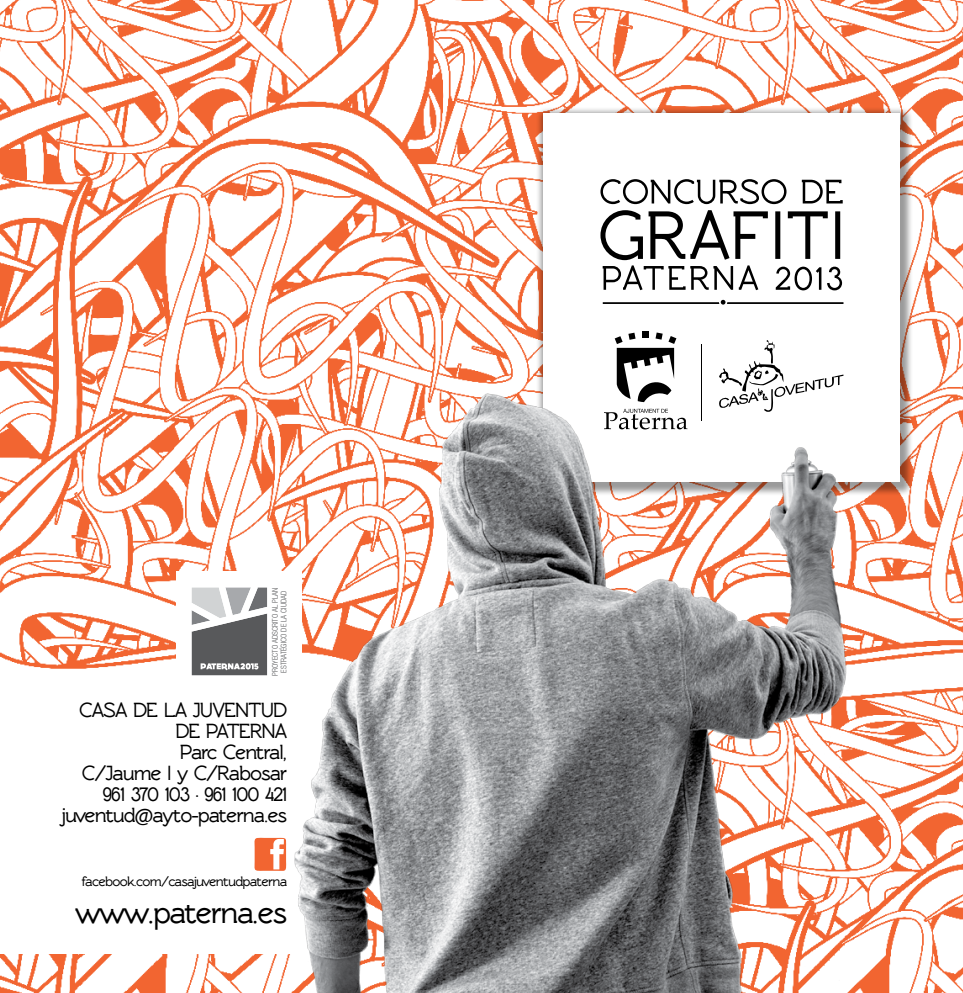
<style>
.page{position:relative;width:963px;height:993px;background:#fff}
.page>*{position:absolute;margin:0;border:0;box-sizing:border-box;transform-origin:0 0}
.t1{font:700 31.5px "Rawengulk";letter-spacing:-.05em;color:#000}
.t2{font:700 21px/21px "Rawengulk";letter-spacing:-.05em;color:#000;text-align:right}
.t3{font:700 14px "Rawengulk";letter-spacing:-.05em;color:#000}
.t4{font:300 condensed 7.88px/8.4px "Helvetica Neue LT Pro";color:#58595b;text-align:center}
</style>
<div class="page">
<img style="left:0;top:0;width:962px;height:992px">
<div style="left:535px;top:107px;width:378px;height:389px;background:#000;opacity:.4"></div>
<div style="left:543px;top:113px;width:356px;height:368px;background:#fff"></div>
<svg style="left:600px;top:179px;width:242px;height:25px"></svg>
<svg style="left:600px;top:210px;width:242px;height:80px"></svg>
<hr style="left:602px;top:302px;width:241px;height:2px;background:#000">
<div style="left:719px;top:299px;width:7px;height:6px;background:#000;border-radius:50%"></div>
<div style="left:719px;top:298px;width:8px;height:8px;border:2px solid #fff;border-radius:50%"></div>
<svg style="left:719px;top:340px;width:124px;height:52px"></svg>
<svg style="left:614px;top:331px;width:62px;height:61px"></svg>
<hr style="left:701px;top:344px;width:1px;height:76px;background:#000">
<div style="left:0;top:671px;width:352px;height:281px;background:#fff"></div>
<img style="left:294px;top:392px;width:554px;height:600px">
<svg style="left:254px;top:837px;width:33px;height:34px"></svg>
<div style="left:176px;top:571px;width:125px;height:120px;background:#fff"></div>
<svg style="left:192px;top:587px;width:75px;height:88px"></svg>
<p class="t4" style="left:271px;top:675px;width:89px;rotate:-90deg">PROYECTO ADSCRITO AL PLAN<br>ESTRATÉGICO DE LA CIUDAD</p>
<p class="t2" style="left:62px;top:698px;width:227px">CASA DE LA JUVENTUD<br>DE PATERNA<br>Parc Central,<br>C/Jaume I y C/Rabosar<br>961 370 103 · 961 100 421 juventud@ayto-paterna.es</p>
<p class="t3" style="left:81px;top:873px;width:207px">facebook.com/casajuventudpaterna</p>
<h1 class="t1" style="left:75px;top:894px;width:214px">www.paterna.es</h1>
</div>
